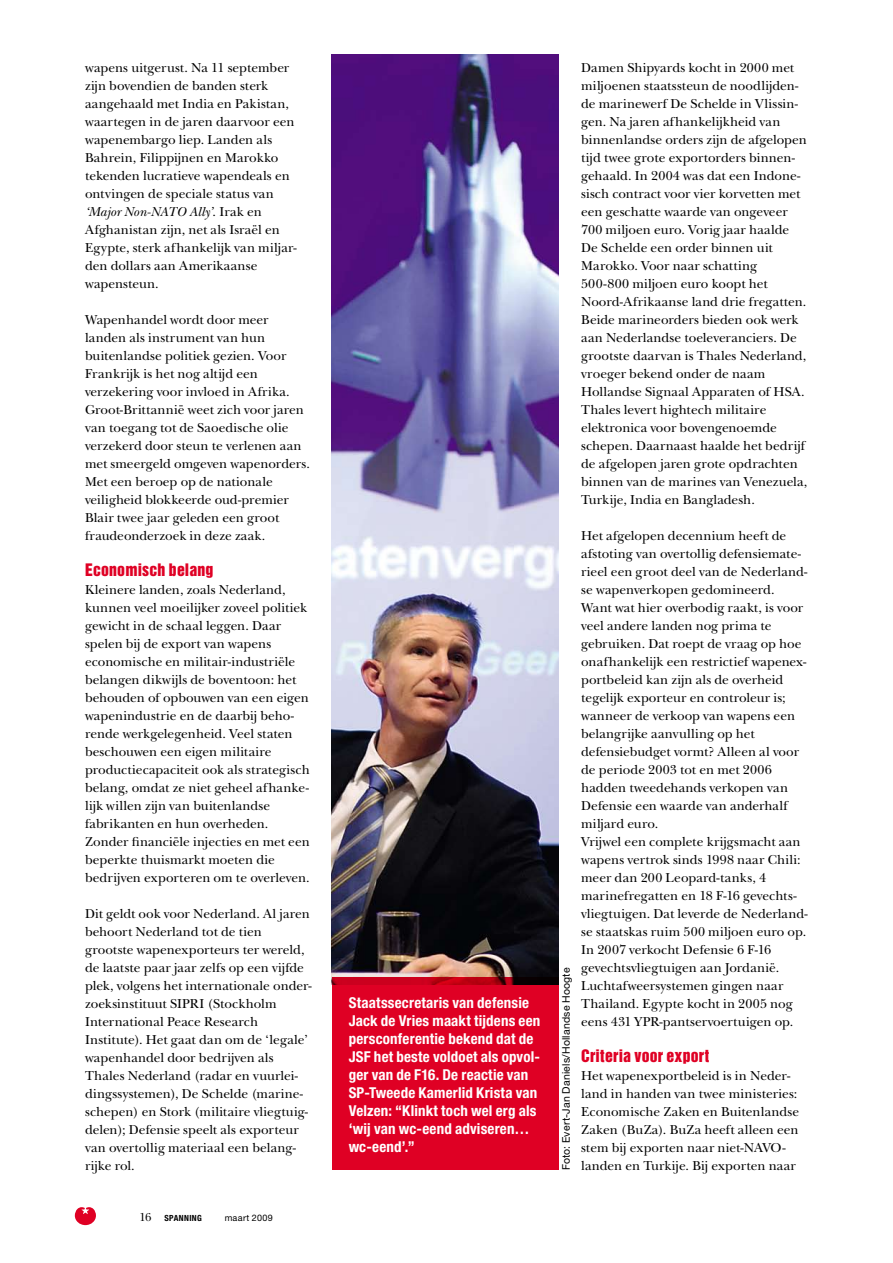
<style>
.page{position:relative;width:893px;height:1263px;background:#fff}
.page>*{position:absolute;margin:0;border:0;box-sizing:border-box;transform-origin:0 0}
.t1{font:15.75px "Helvetica Inserat LT Std";letter-spacing:.01em;color:#df0024}
.t2{font:700 condensed 15px/18px "Helvetica Neue LT Std";letter-spacing:.01em;color:#fff}
.t3{font:13.5px/18px "New Baskerville Std";color:#000}
.t4{font:10.5px "Helvetica Neue LT Std";letter-spacing:.02em;color:#000}
.t5{font:9px "Helvetica Neue LT Std";letter-spacing:.04em;color:#000}
.t6{font:700 condensed 8.55px "Helvetica Neue LT Std";letter-spacing:.04em;color:#000}
.s1{font-style:italic}
.s2{font-family:"New Baskerville Std";font-weight:400;font-stretch:normal;font-size:12px}
</style>
<div class="page">
<svg style="left:74px;top:1207px;width:22px;height:18px"></svg>
<img style="left:332px;top:54px;width:227px;height:923px">
<div style="left:332px;top:977px;width:227px;height:192px;background:#df0024"></div>
<p class="t3" style="left:85px;top:59px;width:213px">wapens uitgerust. Na 11 september zijn bovendien de banden sterk aangehaald met India en Pakistan, waartegen in de jaren daarvoor een wapenembargo liep. Landen als<br>Bahrein, Filippijnen en Marokko tekenden lucratieve wapendeals en ontvingen de speciale status van <span class="s1">‘Major Non-NATO Ally’</span>. Irak en<br>Afghanistan zijn, net als Israël en<br>Egypte, sterk afhankelijk van miljar&shy;den dollars aan Amerikaanse wapensteun.</p>
<p class="t3" style="left:85px;top:311px;width:226px">Wapenhandel wordt door meer landen als instrument van hun buitenlandse politiek gezien. Voor Frankrijk is het nog altijd een verzekering voor invloed in Afrika.<br>Groot-Brittannië weet zich voor jaren van toegang tot de Saoedische olie verzekerd door steun te verlenen aan met smeergeld omgeven wapenorders.<br>Met een beroep op de nationale veiligheid blokkeerde oud-premier Blair twee jaar geleden een groot fraudeonderzoek in deze zaak.</p>
<p class="t1" style="left:85px;top:560px;width:130px">Economisch belang</p>
<p class="t3" style="left:85px;top:581px;width:226px">Kleinere landen, zoals Nederland, kunnen veel moeilijker zoveel politiek gewicht in de schaal leggen. Daar spelen bij de export van wapens economische en militair-industriële belangen dikwijls de boventoon: het behouden of opbouwen van een eigen wapenindustrie en de daarbij beho&shy;rende werkgelegenheid. Veel staten beschouwen een eigen militaire productiecapaciteit ook als strategisch belang, omdat ze niet geheel afhanke&shy;lijk willen zijn van buitenlandse fabrikanten en hun overheden.<br>Zonder financiële injecties en met een beperkte thuismarkt moeten die bedrijven exporteren om te overleven.</p>
<p class="t3" style="left:85px;top:905px;width:228px">Dit geldt ook voor Nederland. Al jaren behoort Nederland tot de tien grootste wapenexporteurs ter wereld, de laatste paar jaar zelfs op een vijfde plek, volgens het internationale onder&shy;zoeksinstituut SIPRI (Stockholm International Peace Research Institute). Het gaat dan om de ‘legale’ wapenhandel door bedrijven als Thales Nederland (radar en vuurlei&shy;dingssystemen), De Schelde (marine&shy;schepen) en Stork (militaire vliegtuig&shy;delen); Defensie speelt als exporteur van overtollig materiaal een belang&shy;rijke rol.</p>
<p class="t6" style="left:140px;top:1213px;width:64px"><span class="s2">16</span> SPANNING</p>
<p class="t5" style="left:225px;top:1212px;width:50px">maart 2009</p>
<p class="t2" style="left:349px;top:993px;width:193px">Staatssecretaris van defensie<br>Jack de Vries maakt tijdens een persconferentie bekend dat de<br>JSF het beste voldoet als opvol&shy;ger van de F16. De reactie van<br>SP-Tweede Kamerlid Krista van<br>Velzen: “Klinkt toch wel erg als ‘wij van wc-eend adviseren… wc-eend’.”</p>
<p class="t4" style="left:560px;top:1170px;width:204px;rotate:-90deg">Foto: Evert-Jan Daniels/Hollandse Hoogte</p>
<p class="t3" style="left:581px;top:59px;width:228px">Damen Shipyards kocht in 2000 met miljoenen staatssteun de noodlijden&shy;de marinewerf De Schelde in Vlissin&shy;gen. Na jaren afhankelijkheid van binnenlandse orders zijn de afgelopen tijd twee grote exportorders binnen&shy;gehaald. In 2004 was dat een Indone&shy;sisch contract voor vier korvetten met een geschatte waarde van ongeveer 700 miljoen euro. Vorig jaar haalde De Schelde een order binnen uit Marokko. Voor naar schatting 500-800 miljoen euro koopt het Noord-Afrikaanse land drie fregatten.<br>Beide marineorders bieden ook werk aan Nederlandse toeleveranciers. De grootste daarvan is Thales Nederland, vroeger bekend onder de naam Hollandse Signaal Apparaten of HSA.<br>Thales levert hightech militaire elektronica voor bovengenoemde schepen. Daarnaast haalde het bedrijf de afgelopen jaren grote opdrachten binnen van de marines van Venezuela, Turkije, India en Bangladesh.</p>
<p class="t3" style="left:581px;top:527px;width:228px">Het afgelopen decennium heeft de afstoting van overtollig defensiemate&shy;rieel een groot deel van de Nederland&shy;se wapenverkopen gedomineerd.<br>Want wat hier overbodig raakt, is voor veel andere landen nog prima te gebruiken. Dat roept de vraag op hoe onafhankelijk een restrictief wapenex&shy;portbeleid kan zijn als de overheid tegelijk exporteur en controleur is; wanneer de verkoop van wapens een belangrijke aanvulling op het defensiebudget vormt? Alleen al voor de periode 2003 tot en met 2006 hadden tweedehands verkopen van Defensie een waarde van anderhalf miljard euro.<br>Vrijwel een complete krijgsmacht aan wapens vertrok sinds 1998 naar Chili: meer dan 200 Leopard-tanks, 4 marinefregatten en 18 F-16 gevechts&shy;vliegtuigen. Dat leverde de Nederland&shy;se staatskas ruim 500 miljoen euro op.<br>In 2007 verkocht Defensie 6 F-16 gevechtsvliegtuigen aan Jordanië.<br>Luchtafweersystemen gingen naar Thailand. Egypte kocht in 2005 nog eens 431 YPR-pantservoertuigen op.</p>
<p class="t1" style="left:581px;top:1046px;width:130px">Criteria voor export</p>
<p class="t3" style="left:581px;top:1067px;width:220px">Het wapenexportbeleid is in Neder&shy;land in handen van twee ministeries:<br>Economische Zaken en Buitenlandse Zaken (BuZa). BuZa heeft alleen een stem bij exporten naar niet-NAVO&shy;landen en Turkije. Bij exporten naar</p>
</div>
